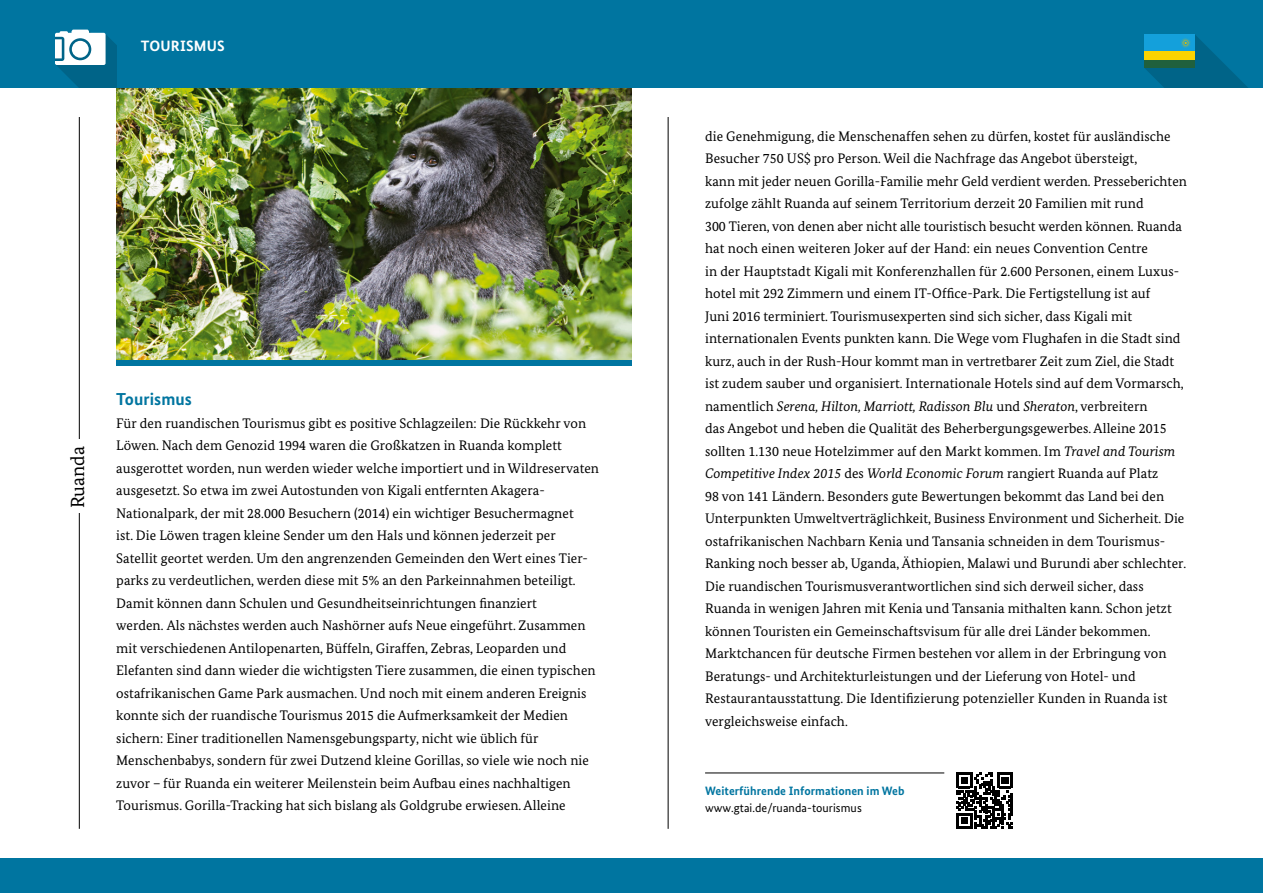
<style>
.page{position:relative;width:1263px;height:893px;background:#fff}
.page>*{position:absolute;margin:0;border:0;box-sizing:border-box;transform-origin:0 0}
.t1{font:19.05px "Bundes Serif";color:#000}
.t2{font:700 17.25px "Bundes Sans";letter-spacing:.005em;color:#0075a0}
.t3{font:700 15px "Bundes Sans";letter-spacing:.01em;color:#fff}
.t4{font:13.8px/22.5px "Bundes Serif";letter-spacing:.005em;color:#000}
.t5{font:700 12.15px "Bundes Sans";letter-spacing:.005em;color:#0075a0}
.t6{font:12.15px "Bundes Sans";letter-spacing:.005em;color:#000}
.s1{font-style:italic}
</style>
<div class="page">
<img style="left:116px;top:88px;width:515px;height:272px">
<div style="left:0;top:0;width:631px;height:88px;background:#0075a0"></div>
<div style="left:116px;top:360px;width:515px;height:6px;background:#0075a0"></div>
<hr style="left:705px;top:773px;width:239px;height:1px;background:#000">
<div style="left:0;top:858px;width:631px;height:35px;background:#0075a0"></div>
<div style="left:631px;top:0;width:632px;height:88px;background:#0075a0"></div>
<div style="left:631px;top:858px;width:632px;height:35px;background:#0075a0"></div>
<svg style="left:1144px;top:34px;width:104px;height:54px"></svg>
<svg style="left:956px;top:772px;width:57px;height:57px"></svg>
<hr style="left:79px;top:117px;width:1px;height:712px;background:#000">
<div style="left:71px;top:440px;width:13px;height:73px;background:#fff"></div>
<hr style="left:668px;top:117px;width:1px;height:712px;background:#000">
<svg style="left:55px;top:30px;width:61px;height:58px;background:#67a4bb"></svg>
<p class="t3" style="left:141px;top:36px;width:85px">Tourism us</p>
<h1 class="t1" style="left:66px;top:508px;width:64px;rotate:-90deg">Ruanda</h1>
<p class="t2" style="left:116px;top:389px;width:77px">Tourismus</p>
<p class="t4" style="left:116px;top:411px;width:484px">Für den ruandischen Tourismus gibt es positive Schlagzeilen: Die Rückkehr von Löwen. Nach dem Genozid 1994 waren die Großkatzen in Ruanda komplett ausgerottet worden, nun werden wieder welche importiert und in Wildreservaten ausgesetzt. So etwa im zwei Autostunden von Kigali entfernten Akagera-Nationalpark, der mit 28.000 Besuchern (2014) ein wichtiger Besuchermagnet<br>ist. Die Löwen tragen kleine Sender um den Hals und können jederzeit per Satellit geortet werden. Um den angrenzenden Gemeinden den Wert eines Tier&shy;parks zu verdeutlichen, werden diese mit 5% an den Parkeinnahmen beteiligt.<br>Damit können dann Schulen und Gesundheitseinrichtungen finanziert<br>werden. Als nächstes werden auch Nashörner aufs Neue eingeführt. Zusammen mit verschiedenen Antilopenarten, Büffeln, Giraffen, Zebras, Leoparden und Elefanten sind dann wieder die wichtigsten Tiere zusammen, die einen typischen ostafrikanischen Game Park ausmachen. Und noch mit einem anderen Ereignis konnte sich der ruandische Tourismus 2015 die Aufmerksamkeit der Medien sichern: Einer traditionellen Namensgebungsparty, nicht wie üblich für Menschenbabys, sondern für zwei Dutzend kleine Gorillas, so viele wie noch nie zuvor – für Ruanda ein weiterer Meilenstein beim Aufbau eines nachhaltigen Tourismus. Gorilla-Tracking hat sich bislang als Goldgrube erwiesen. Alleine</p>
<p class="t4" style="left:705px;top:125px;width:483px">die Genehmigung, die Menschenaffen sehen zu dürfen, kostet für ausländische Besucher 750 US$ pro Person. Weil die Nachfrage das Angebot übersteigt,<br>kann mit jeder neuen Gorilla-Familie mehr Geld verdient werden. Presseberichten zufolge zählt Ruanda auf seinem Territorium derzeit 20 Familien mit rund<br>300 Tieren, von denen aber nicht alle touristisch besucht werden können. Ruanda hat noch einen weiteren Joker auf der Hand: ein neues Convention Centre<br>in der Hauptstadt Kigali mit Konferenzhallen für 2.600 Personen, einem Luxus-- hotel mit 292 Zimmern und einem IT-Office-Park. Die Fertigstellung ist auf<br>Juni 2016 terminiert. Tourismusexperten sind sich sicher, dass Kigali mit internationalen Events punkten kann. Die Wege vom Flughafen in die Stadt sind kurz, auch in der Rush-Hour kommt man in vertretbarer Zeit zum Ziel, die Stadt ist zudem sauber und organisiert. Internationale Hotels sind auf dem Vormarsch, namentlich <span class="s1">Serena, Hilton, Marriott, Radisson Blu</span> und <span class="s1">Sheraton</span>, verbreitern<br>das Angebot und heben die Qualität des Beherbergungsgewerbes. Alleine 2015 sollten 1.130 neue Hotelzimmer auf den Markt kommen. Im <span class="s1">Travel and Tourism Competitive Index 2015</span> des <span class="s1">World Economic Forum</span> rangiert Ruanda auf Platz<br>98 von 141 Ländern. Besonders gute Bewertungen bekommt das Land bei den Unterpunkten Umweltverträglichkeit, Business Environment und Sicherheit. Die ostafrikanischen Nachbarn Kenia und Tansania schneiden in dem Tourismus-Ranking noch besser ab, Uganda, Äthiopien, Malawi und Burundi aber schlechter.<br>Die ruandischen Tourismusverantwortlichen sind sich derweil sicher, dass Ruanda in wenigen Jahren mit Kenia und Tansania mithalten kann. Schon jetzt können Touristen ein Gemeinschaftsvisum für alle drei Länder bekommen.<br>Marktchancen für deutsche Firmen bestehen vor allem in der Erbringung von Beratungs- und Architekturleistungen und der Lieferung von Hotel- und Restaurantausstattung. Die Identifizierung potenzieller Kunden in Ruanda ist vergleichsweise einfach.</p>
<p class="t5" style="left:705px;top:783px;width:201px">Weiterführende Informationen im Web</p>
<p class="t6" style="left:705px;top:800px;width:158px">www.gtai.de/ruanda-tourismus</p>
</div>
